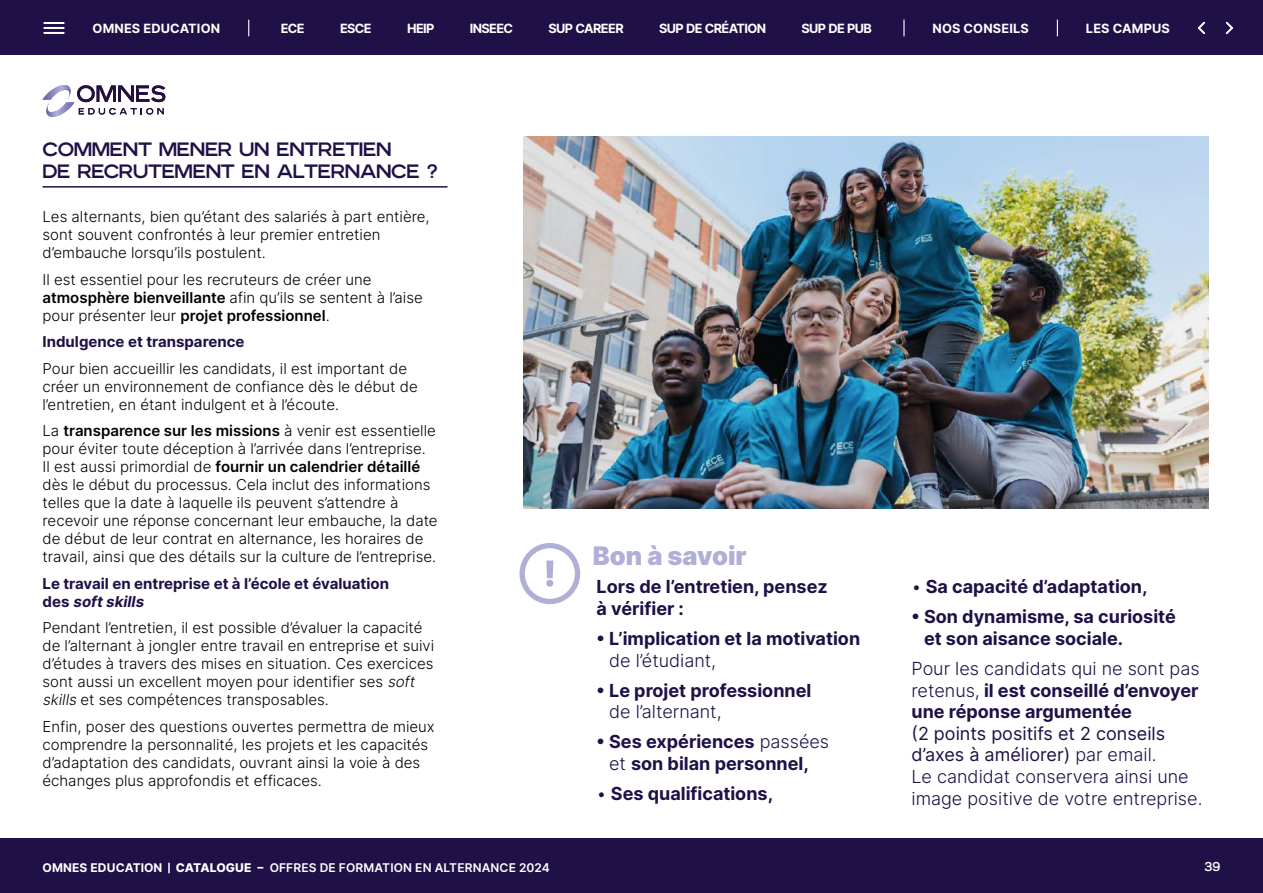
<style>
.page{position:relative;width:1263px;height:893px;background:#fff}
.page>*{position:absolute;margin:0;border:0;box-sizing:border-box;transform-origin:0 0}
.t1{font:900 25.5px "Inter";color:#afafd8}
.t2{font:700 18px/21.6px "Inter";color:#1f1047}
.t3{font:300 18px/21.6px "Inter";color:#1f1047}
.t4{font:500 18px/21.6px "Inseec U";letter-spacing:-.02em;color:#1f1047}
.t5{font:300 15px/18px "Inter";color:#000}
.t6{font:700 15px/18px "Inter";color:#1f1047}
.t7{font:700 12.75px "Inter";letter-spacing:-.05em;color:#fff}
.t8{font:700 12.75px "Inter";letter-spacing:.01em;color:#fff}
.t9{font:600 12px "Inter";letter-spacing:.01em;color:#fff}
.t10{font:500 12px "Inseec U";color:#fff}
.s1{font-weight:600}
.s2{font-style:italic}
.s3{font-weight:300}
.s4{font-weight:700}
.s5{font-weight:400}
.s6{font-weight:800}
</style>
<div class="page">
<img style="left:523px;top:136px;width:686px;height:373px">
<hr style="left:43px;top:186px;width:404px;height:2px;background:#1f1047">
<svg style="left:43px;top:85px;width:122px;height:32px"></svg>
<svg style="left:519px;top:543px;width:61px;height:61px"></svg>
<div style="left:0;top:0;width:1263px;height:54px;background:#1f1047"></div>
<hr style="left:43px;top:32px;width:22px;height:2px;background:#fff">
<hr style="left:43px;top:22px;width:22px;height:2px;background:#fff">
<hr style="left:43px;top:27px;width:22px;height:2px;background:#fff">
<svg style="left:1198px;top:22px;width:7px;height:12px"></svg>
<svg style="left:1226px;top:22px;width:7px;height:12px"></svg>
<svg style="left:248px;top:20px;width:1px;height:16px"></svg>
<svg style="left:903px;top:20px;width:1px;height:16px"></svg>
<svg style="left:1057px;top:20px;width:1px;height:16px"></svg>
<div style="left:0;top:839px;width:1263px;height:54px;background:#1f1047"></div>
<svg style="left:168px;top:863px;width:2px;height:10px"></svg>
<p class="t8" style="left:93px;top:18px;width:129px">OMNES EDUCATION</p>
<p class="t7" style="left:281px;top:18px;width:25px">ECE</p>
<p class="t7" style="left:340px;top:18px;width:33px">ESCE</p>
<p class="t7" style="left:407px;top:18px;width:29px">HEIP</p>
<p class="t7" style="left:470px;top:18px;width:45px">INSEEC</p>
<p class="t7" style="left:548px;top:18px;width:77px">SUP CAREER</p>
<p class="t7" style="left:659px;top:18px;width:109px">SUP DE CRÉATION</p>
<p class="t7" style="left:801px;top:18px;width:72px">SUP DE PUB</p>
<p class="t8" style="left:932px;top:18px;width:98px">NOS CONSEILS</p>
<p class="t8" style="left:1086px;top:18px;width:85px">LES CAMPUS</p>
<p class="t4" style="left:43px;top:139px;width:397px">COMMENT MENER UN ENTRETIEN<br>DE RECRUTEMENT EN ALTERNANCE ?</p>
<p class="t5" style="left:43px;top:208px;width:389px">Les alternants, bien qu’étant des salariés à part entière, sont souvent confrontés à leur premier entretien d’embauche lorsqu’ils postulent.</p>
<p class="t5" style="left:43px;top:270px;width:382px">Il est essentiel pour les recruteurs de créer une <span class="s1">atmosphère bienveillante</span> afin qu’ils se sentent à l’aise pour présenter leur <span class="s1">projet professionnel</span>.</p>
<p class="t6" style="left:43px;top:332px;width:203px">Indulgence et transparence</p>
<p class="t5" style="left:43px;top:359px;width:377px">Pour bien accueillir les candidats, il est important de créer un environnement de confiance dès le début de l’entretien, en étant indulgent et à l’écoute.</p>
<p class="t5" style="left:43px;top:422px;width:397px">La <span class="s1">transparence sur les missions</span> à venir est essentielle pour éviter toute déception à l’arrivée dans l’entreprise.<br>Il est aussi primordial de <span class="s1">fournir un calendrier détaillé </span>dès le début du processus. Cela inclut des informations telles que la date à laquelle ils peuvent s’attendre à recevoir une réponse concernant leur embauche, la date de début de leur contrat en alternance, les horaires de travail, ainsi que des détails sur la culture de l’entreprise.</p>
<p class="t6" style="left:43px;top:574px;width:348px">Le travail en entreprise et à l’école et évaluation d e s <span class="s2">softskills</span></p>
<p class="t5" style="left:43px;top:619px;width:393px">Pendant l’entretien, il est possible d’évaluer la capacité de l’alternant à jongler entre travail en entreprise et suivi d’études à travers des mises en situation. Ces exercices sont aussi un excellent moyen pour identifier ses <span class="s2">soft skills</span> et ses compétences transposables.</p>
<p class="t5" style="left:43px;top:717px;width:394px">Enfin, poser des questions ouvertes permettra de mieux comprendre la personnalité, les projets et les capacités d’adaptation des candidats, ouvrant ainsi la voie à des échanges plus approfondis et efficaces.</p>
<p class="t1" style="left:593px;top:536px;width:155px">Bon à savoir</p>
<p class="t2" style="left:597px;top:575px;width:233px">Lors de l’entretien, pensez à vérifier :</p>
<p class="t2" style="left:609px;top:627px;width:253px;text-indent:-13px">• L’implication et la motivation <span class="s3">de l’étudiant,</span></p>
<p class="t2" style="left:609px;top:679px;width:204px;text-indent:-13px">• Le projet professionnel <span class="s3">de l’alternant,</span></p>
<p class="t2" style="left:597px;top:730px;width:234px;text-align:center">• Ses expériences <span class="s3">passées et</span> son bilan personnel,</p>
<p class="t2" style="left:597px;top:782px;width:178px"><span class="s3">•</span> Ses qualifications,</p>
<p class="t2" style="left:911px;top:575px;width:238px"><span class="s3">•</span> Sa capacité d’adaptation,</p>
<p class="t2" style="left:924px;top:605px;width:253px;text-indent:-13px">• Son dynamisme, sa curiosité et son aisance sociale.</p>
<p class="t3" style="left:911px;top:657px;width:292px">Pour les candidats qui ne sont pas retenus, <span class="s4">il est conseillé d’envoyer une réponse argumentée<br></span><span class="s5">(2 points positifs et 2 conseils d’axes à améliorer)</span> par email.<br>Le candidat conservera ainsi une image positive de votre entreprise.</p>
<p class="t9" style="left:43px;top:858px;width:509px"><span class="s4">OMNES EDUCATION</span> <span class="s6">CATALOGUE –</span> OFFRES DE FORMATION EN ALTERNANCE 2024</p>
<p class="t10" style="left:1204px;top:859px;width:17px">39</p>
</div>
